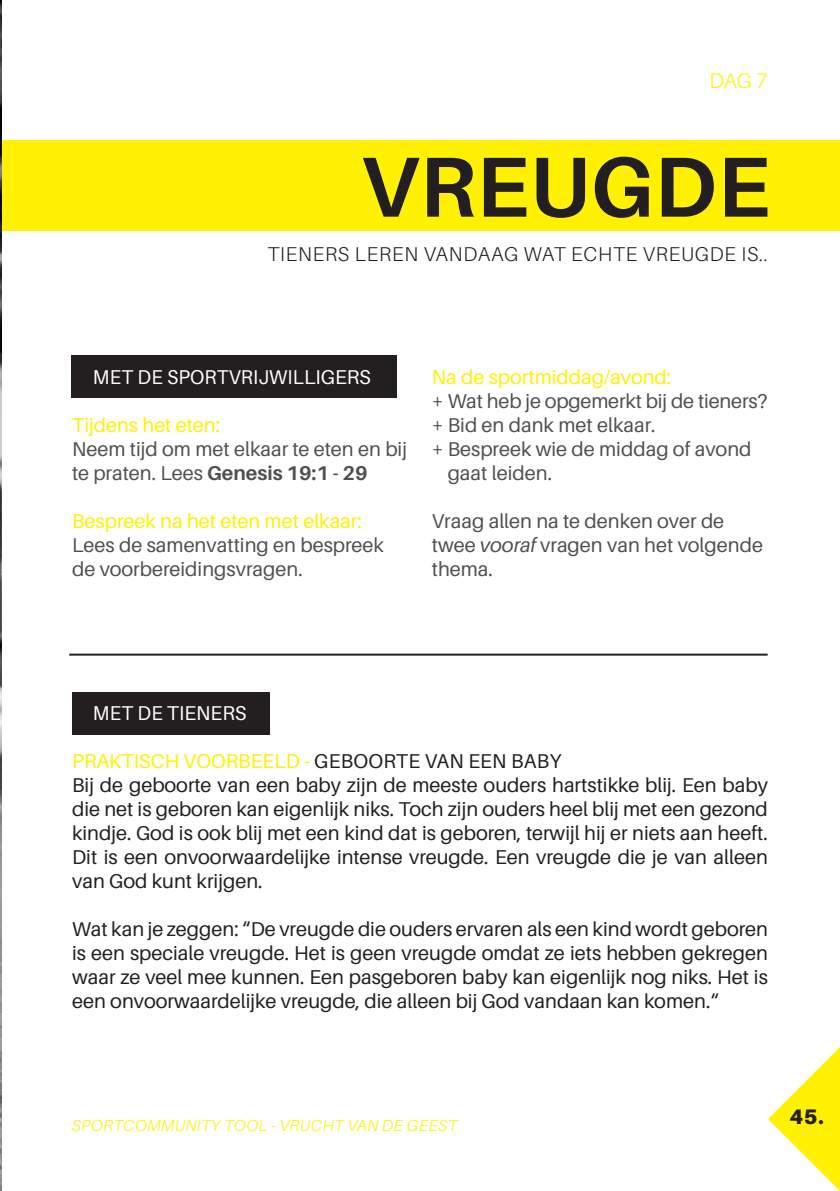
<style>
.page{position:relative;width:840px;height:1191px;background:#fff}
.page>*{position:absolute;margin:0;border:0;box-sizing:border-box;transform-origin:0 0}
.t1{font:700 85.2px "Aileron";letter-spacing:.01em;color:#231f20}
.t2{font:300 21px "Aileron";color:#fff101}
.t3{font:900 21px "Aileron";color:#231f20}
.t4{font:20px/24px "Aileron";color:#231f20}
.t5{font:20px/24px "Aileron";color:#505052}
.t6{font:20px "Aileron";color:#fff101}
.t7{font:300 20px "Aileron";letter-spacing:.04em;color:#231f20}
.t8{font:20px "Aileron";letter-spacing:.01em;color:#fff;scale:.96 1}
.t9{font:italic 300 16px "Aileron";letter-spacing:.03em;color:#fff101}
.s1{font-weight:700}
.s2{font-style:italic}
.s3{color:#fff101}
</style>
<div class="page">
<svg style="left:768px;top:1048px;width:71px;height:142px"></svg>
<div style="left:0;top:140px;width:839px;height:90px;background:#fff101"></div>
<img style="left:0;top:0;width:1px;height:1191px">
<div style="left:71px;top:356px;width:326px;height:42px;background:#231f20"></div>
<div style="left:72px;top:693px;width:197px;height:42px;background:#231f20"></div>
<hr style="left:69px;top:653px;width:698px;height:2px;background:#231f20">
<p class="t2" style="left:709px;top:69px;width:60px">DAG 7</p>
<h1 class="t1" style="left:360px;top:139px;width:411px">VREUGDE</h1>
<p class="t7" style="left:267px;top:243px;width:501px">TIENERS LEREN VANDAAG WAT ECHTE VREUGDE IS..</p>
<p class="t8" style="left:93px;top:366px;width:291px">MET DE SPORTVRIJWILLIGERS</p>
<p class="t6" style="left:72px;top:414px;width:149px">Tijdens het eten:</p>
<p class="t5" style="left:72px;top:437px;width:336px">Neem tijd om met elkaar te eten en bij te praten. Lees <span class="s1">Genesis 19:1 - 29</span></p>
<p class="t6" style="left:72px;top:510px;width:291px">Bespreek na het eten met elkaar:</p>
<p class="t5" style="left:72px;top:533px;width:313px">Lees de samenvatting en bespreek de voorbereidingsvragen.</p>
<p class="t6" style="left:431px;top:366px;width:241px">Na de sportmiddag/avond:</p>
<p class="t5" style="left:431px;top:389px;width:337px">+ Wat heb je opgemerkt bij de tieners?</p>
<p class="t5" style="left:431px;top:413px;width:225px">+ Bid en dank met elkaar.</p>
<p class="t5" style="left:431px;top:437px;width:321px">+ Bespreek wie de middag of avond</p>
<p class="t5" style="left:447px;top:461px;width:106px">gaat leiden.</p>
<p class="t5" style="left:431px;top:509px;width:332px">Vraag allen na te denken over de twee <span class="s2">vooraf</span> vragen van het volgende thema.</p>
<p class="t8" style="left:93px;top:702px;width:161px">MET DE TIENERS</p>
<p class="t4" style="left:72px;top:749px;width:697px"><span class="s3">PRAKTISCH VOORBEELD -</span> GEBOORTE VAN EEN BABY<br>Bij de geboorte van een baby zijn de meeste ouders hartstikke blij. Een baby die net is geboren kan eigenlijk niks. Toch zijn ouders heel blij met een gezond kindje. God is ook blij met een kind dat is geboren, terwijl hij er niets aan heeft.<br>Dit is een onvoorwaardelijke intense vreugde. Een vreugde die je van alleen van God kunt krijgen.</p>
<p class="t4" style="left:72px;top:917px;width:697px;text-align:justify">Wat kan je zeggen: “De vreugde die ouders ervaren als een kind wordt geboren is een speciale vreugde. Het is geen vreugde omdat ze iets hebben gekregen waar ze veel mee kunnen. Een pasgeboren baby kan eigenlijk nog niks. Het is een onvoorwaardelijke vreugde, die alleen bij God vandaan kan komen.“</p>
<p class="t9" style="left:72px;top:1117px;width:386px">SPORTCOMMUNITY TOOL - VRUCHT VAN DE GEEST</p>
<p class="t3" style="left:789px;top:1104px;width:36px">45.</p>
</div>
